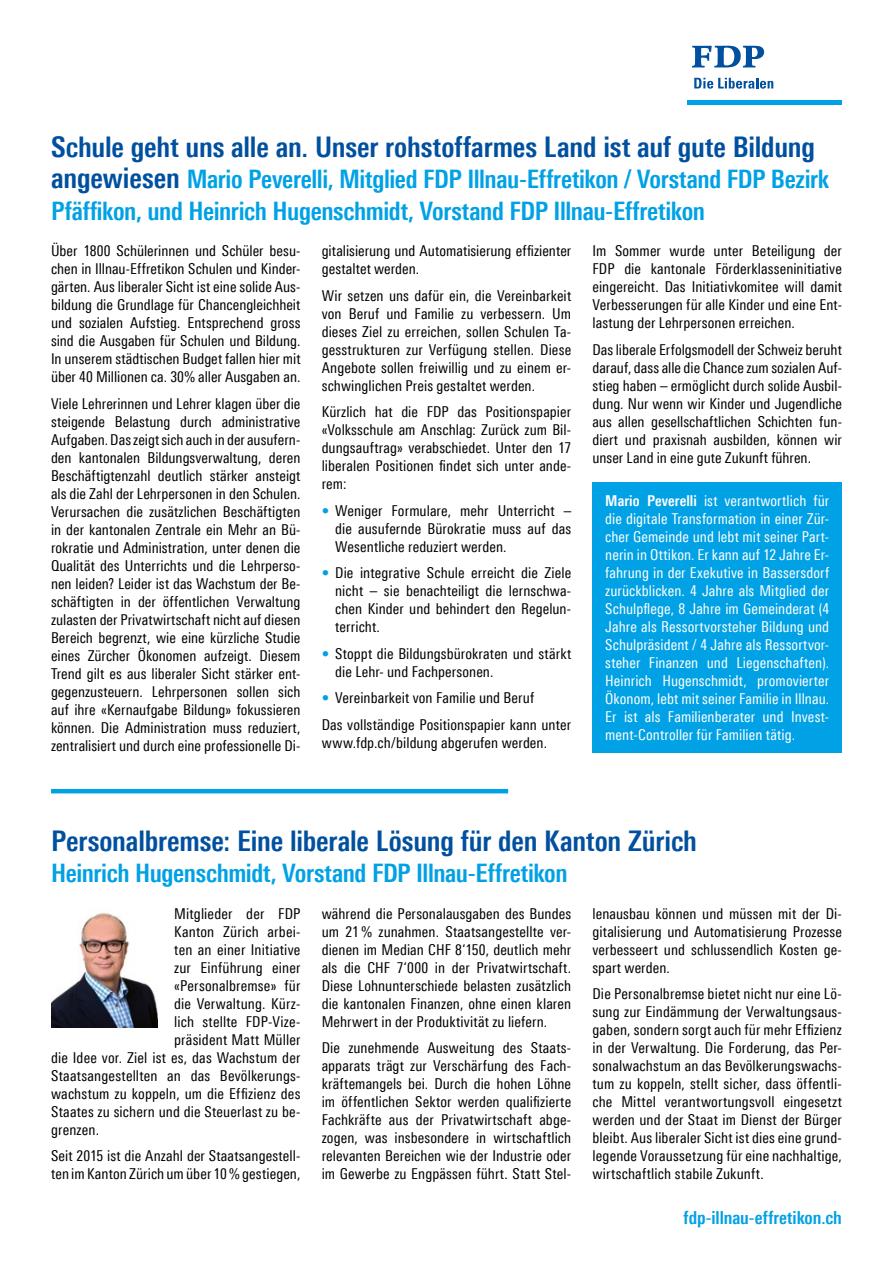
<style>
.page{position:relative;width:893px;height:1263px;background:#fff}
.page>*{position:absolute;margin:0;border:0;box-sizing:border-box;transform-origin:0 0}
.t1{font:700 28.5px "Linotype Univers 620 Cn";letter-spacing:-.005em;color:#00509f}
.t2{font:700 25.5px/31.5px "Linotype Univers 620 Cn";letter-spacing:-.015em;color:#00a1e5}
.t3{font:700 18px "Linotype Univers 620 Cn";letter-spacing:-.005em;color:#00a1e5}
.t4{font:15px/18px "Linotype Univers 420 Cn";letter-spacing:.005em;color:#000;text-align:justify}
.t5{font:15px/18px "Linotype Univers 420 Cn";letter-spacing:.005em;color:#fff;text-align:justify}
.s1{font-size:28.5px;color:#00509f}
.s2{color:#00a1e5}
.s3{font-family:"Linotype Univers 620 Cn";font-weight:700}
</style>
<div class="page">
<hr style="left:51px;top:789px;width:457px;height:4px;background:#00a1e5">
<div style="left:592px;top:482px;width:250px;height:270px;background:#00a1e5"></div>
<img style="left:51px;top:912px;width:106px;height:115px">
<div style="left:687px;top:100px;width:155px;height:5px;background:#00a1e5"></div>
<svg style="left:694px;top:78px;width:79px;height:11px"></svg>
<svg style="left:692px;top:46px;width:72px;height:22px"></svg>
<h1 class="t1" style="left:51px;top:130px;width:766px">Schule geht uns alle an. Unser rohstoffarmes Land ist auf gute Bildung</h1>
<h2 class="t2" style="left:51px;top:163px;width:779px"><span class="s1">angewiesen</span> Mario Peverelli, Mitglied FDP Illnau-Effretikon / Vorstand FDP Bezirk<br>Pfäffikon, und Heinrich Hugenschmidt, Vorstand FDP Illnau-Effretikon</h2>
<p class="t4" style="left:51px;top:242px;width:251px">Über 1800 Schülerinnen und Schüler besu&shy;chen in Illnau-Effretikon Schulen und Kinder&shy;gärten. Aus liberaler Sicht ist eine solide Aus&shy;bildung die Grundlage für Chancengleichheit und sozialen Aufstieg. Entsprechend gross sind die Ausgaben für Schulen und Bildung.<br>In unserem städtischen Budget fallen hier mit über 40 Millionen ca. 30% aller Ausgaben an.</p>
<p class="t4" style="left:51px;top:394px;width:251px">Viele Lehrerinnen und Lehrer klagen über die steigende Belastung durch administrative Aufgaben. Das zeigt sich auch in der ausufern&shy;den kantonalen Bildungsverwaltung, deren Beschäftigtenzahl deutlich stärker ansteigt als die Zahl der Lehrpersonen in den Schulen.<br>Verursachen die zusätzlichen Beschäftigten in der kantonalen Zentrale ein Mehr an Bü&shy;rokratie und Administration, unter denen die Qualität des Unterrichts und die Lehrperso&shy;nen leiden? Leider ist das Wachstum der Be&shy;schäftigten in der öffentlichen Verwaltung zulasten der Privatwirtschaft nicht auf diesen Bereich begrenzt, wie eine kürzliche Studie eines Zürcher Ökonomen aufzeigt. Diesem Trend gilt es aus liberaler Sicht stärker ent&shy;gegenzusteuern. Lehrpersonen sollen sich auf ihre «Kernaufgabe Bildung» fokussieren können. Die Administration muss reduziert, zentralisiert und durch eine professionelle Di-</p>
<p class="t4" style="left:322px;top:242px;width:251px">gitalisierung und Automatisierung effizienter gestaltet werden.</p>
<p class="t4" style="left:322px;top:286px;width:251px">Wir setzen uns dafür ein, die Vereinbarkeit von Beruf und Familie zu verbessern. Um dieses Ziel zu erreichen, sollen Schulen Ta&shy;gesstrukturen zur Verfügung stellen. Diese Angebote sollen freiwillig und zu einem er&shy;schwinglichen Preis gestaltet werden.</p>
<p class="t4" style="left:322px;top:403px;width:251px">Kürzlich hat die FDP das Positionspapier «Volksschule am Anschlag: Zurück zum Bil&shy;dungsauftrag» verabschiedet. Unter den 17 liberalen Positionen findet sich unter ande&shy;rem:</p>
<p class="t4" style="left:335px;top:501px;width:237px;text-indent:-14px"><span class="s2">•</span> Weniger Formulare, mehr Unterricht – die ausufernde Bürokratie muss auf das Wesentliche reduziert werden.</p>
<p class="t4" style="left:335px;top:564px;width:237px;text-indent:-14px"><span class="s2">•</span> Die integrative Schule erreicht die Ziele nicht – sie benachteiligt die lernschwa&shy;chen Kinder und behindert den Regelun&shy;terricht.</p>
<p class="t4" style="left:335px;top:644px;width:237px;text-indent:-14px"><span class="s2">•</span> Stoppt die Bildungsbürokraten und stärkt die Lehr- und Fachpersonen.</p>
<p class="t4" style="left:322px;top:684px;width:251px;line-height:26.5px"><span class="s2">•</span> Vereinbarkeit von Familie und Beruf<br>Das vollständige Positionspapier kann unter</p>
<p class="t4" style="left:322px;top:733px;width:227px">www.fdp.ch/bildung abgerufen werden.</p>
<p class="t4" style="left:592px;top:242px;width:251px">Im Sommer wurde unter Beteiligung der FDP die kantonale Förderklasseninitiative eingereicht. Das Initiativkomitee will damit Verbesserungen für alle Kinder und eine Ent&shy;lastung der Lehrpersonen erreichen.</p>
<p class="t4" style="left:592px;top:340px;width:251px">Das liberale Erfolgsmodell der Schweiz beruht darauf, dass alle die Chance zum sozialen Auf&shy;stieg haben – ermöglicht durch solide Ausbil&shy;dung. Nur wenn wir Kinder und Jugendliche aus allen gesellschaftlichen Schichten fun&shy;diert und praxisnah ausbilden, können wir unser Land in eine gute Zukunft führen.</p>
<p class="t5" style="left:605px;top:491px;width:225px"><span class="s3">Mario Peverelli</span> ist verantwortlich für die digitale Transformation in einer Zür&shy;cher Gemeinde und lebt mit seiner Part&shy;nerin in Ottikon. Er kann auf 12 Jahre Er&shy;fahrung in der Exekutive in Bassersdorf zurückblicken. 4 Jahre als Mitglied der Schulpflege, 8 Jahre im Gemeinderat (4<br>Jahre als Ressortvorsteher Bildung und Schulpräsident / 4 Jahre als Ressortvor&shy;steher Finanzen und Liegenschaften).<br>Heinrich Hugenschmidt, promovierter Ökonom, lebt mit seiner Familie in Illnau.<br>Er ist als Familienberater und Invest&shy;ment-Controller für Familien tätig.</p>
<h1 class="t1" style="left:51px;top:823px;width:648px">Personalbremse: Eine liberale Lösung für den Kanton Zürich</h1>
<h2 class="t2" style="left:51px;top:857px;width:518px">Heinrich Hugenschmidt, Vorstand FDP Illnau-Effretikon</h2>
<p class="t4" style="left:174px;top:904px;width:128px">Mitglieder der FDP</p>
<p class="t4" style="left:174px;top:922px;width:128px">Kanton Zürich arbei-</p>
<p class="t4" style="left:174px;top:940px;width:128px">ten an einer Initiative</p>
<p class="t4" style="left:174px;top:958px;width:128px">zur Einführung einer</p>
<p class="t4" style="left:174px;top:976px;width:128px">«Personalbremse» für</p>
<p class="t4" style="left:174px;top:994px;width:128px">die Verwaltung. Kürz-</p>
<p class="t4" style="left:174px;top:1012px;width:128px">lich stellte FDP-Vize-</p>
<p class="t4" style="left:174px;top:1030px;width:128px">präsident Matt Müller</p>
<p class="t4" style="left:51px;top:1048px;width:251px">die Idee vor. Ziel ist es, das Wachstum der</p>
<p class="t4" style="left:51px;top:1066px;width:251px">Staatsangestellten an das Bevölkerungs-</p>
<p class="t4" style="left:51px;top:1084px;width:251px">wachstum zu koppeln, um die Effizienz des</p>
<p class="t4" style="left:51px;top:1102px;width:251px">Staates zu sichern und die Steuerlast zu be-</p>
<p class="t4" style="left:51px;top:1120px;width:50px">grenzen.</p>
<p class="t4" style="left:51px;top:1147px;width:251px">Seit 2015 ist die Anzahl der Staatsangestell&shy;ten im Kanton Zürich um über 10 % gestiegen,</p>
<p class="t4" style="left:322px;top:904px;width:251px">während die Personalausgaben des Bundes um 21 % zunahmen. Staatsangestellte ver&shy;dienen im Median CHF 8‘150, deutlich mehr als die CHF 7‘000 in der Privatwirtschaft.<br>Diese Lohnunterschiede belasten zusätzlich die kantonalen Finanzen, ohne einen klaren Mehrwert in der Produktivität zu liefern.</p>
<p class="t4" style="left:322px;top:1039px;width:251px">Die zunehmende Ausweitung des Staats&shy;apparats trägt zur Verschärfung des Fach&shy;kräftemangels bei. Durch die hohen Löhne im öffentlichen Sektor werden qualifizierte Fachkräfte aus der Privatwirtschaft abge&shy;zogen, was insbesondere in wirtschaftlich relevanten Bereichen wie der Industrie oder im Gewerbe zu Engpässen führt. Statt Stel-</p>
<p class="t4" style="left:592px;top:904px;width:251px">lenausbau können und müssen mit der Di&shy;gitalisierung und Automatisierung Prozesse verbesseert und schlussendlich Kosten ge&shy;spart werden.</p>
<p class="t4" style="left:592px;top:985px;width:251px">Die Personalbremse bietet nicht nur eine Lö&shy;sung zur Eindämmung der Verwaltungsaus&shy;gaben, sondern sorgt auch für mehr Effizienz in der Verwaltung. Die Forderung, das Per&shy;sonalwachstum an das Bevölkerungswachs&shy;tum zu koppeln, stellt sicher, dass öffentli&shy;che Mittel verantwortungsvoll eingesetzt werden und der Staat im Dienst der Bürger bleibt. Aus liberaler Sicht ist dies eine grund&shy;legende Voraussetzung für eine nachhaltige, wirtschaftlich stabile Zukunft.</p>
<p class="t3" style="left:684px;top:1207px;width:160px">fdp-illnau-effretikon.ch</p>
</div>
